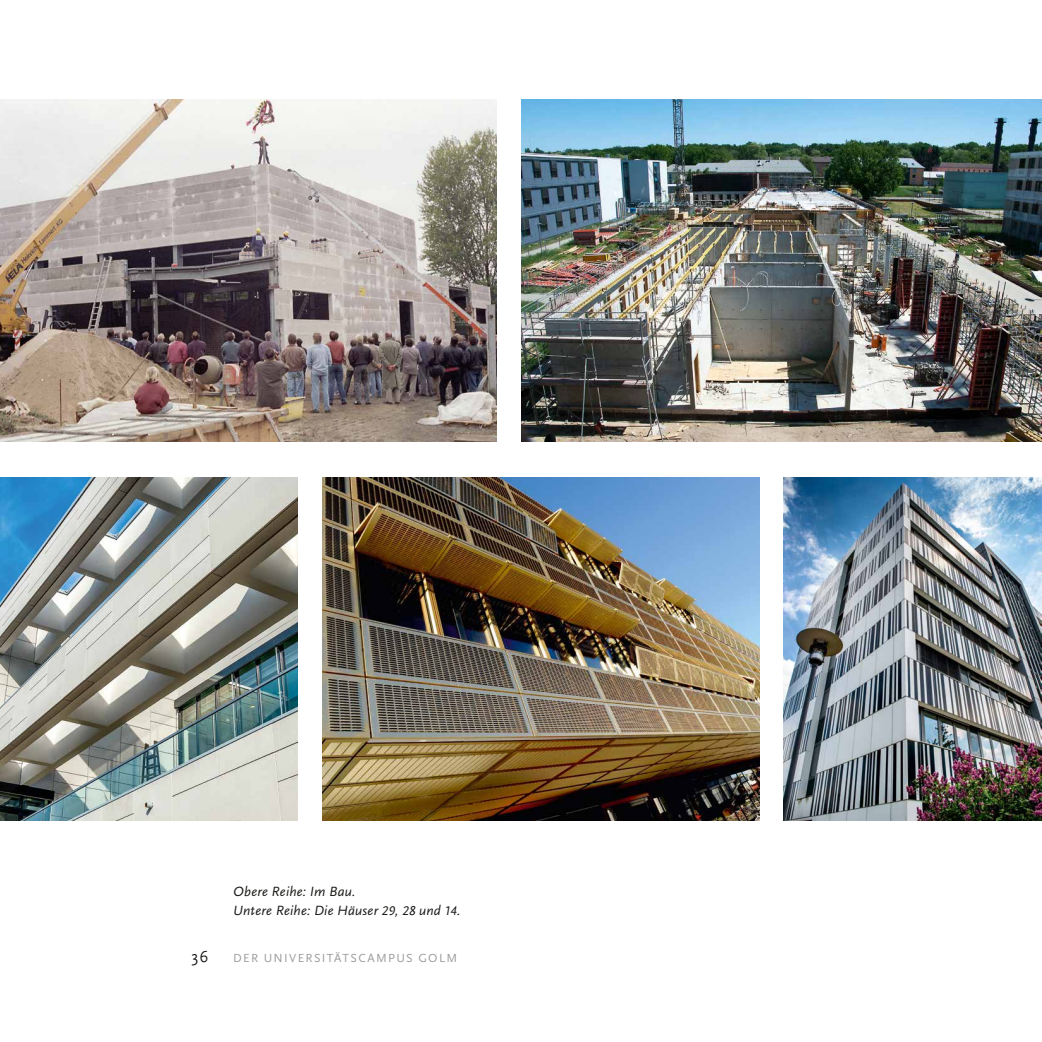
<style>
.page{position:relative;width:1042px;height:1042px;background:#fff}
.page>*{position:absolute;margin:0;border:0;box-sizing:border-box;transform-origin:0 0}
.t1{font:16.62px "Scala Sans";color:#1a1a18}
.t2{font:14px/18.4px "Scala Sans Regular LF Italic";letter-spacing:.015em;color:#1a1a18}
.t3{font:12.25px "Scala Sans Regular LF";letter-spacing:.11em;color:#9c9d9d}
.s1{font-size:13.3px}
</style>
<div class="page">
<img style="left:0;top:99px;width:496px;height:343px">
<img style="left:521px;top:99px;width:521px;height:343px">
<img style="left:322px;top:477px;width:437px;height:343px">
<img style="left:0;top:477px;width:298px;height:343px">
<img style="left:784px;top:477px;width:258px;height:343px">
<p class="t2" style="left:233px;top:883px;width:229px">Obere Reihe: Im Bau.<br>Untere Reihe: Die Häuser <span class="s1">29</span>, <span class="s1">28</span> und <span class="s1">14</span>.</p>
<p class="t1" style="left:191px;top:947px;width:19px">36</p>
<p class="t3" style="left:233px;top:951px;width:225px">DER UNIVERSITÄTSCAMPUS GOLM</p>
</div>
